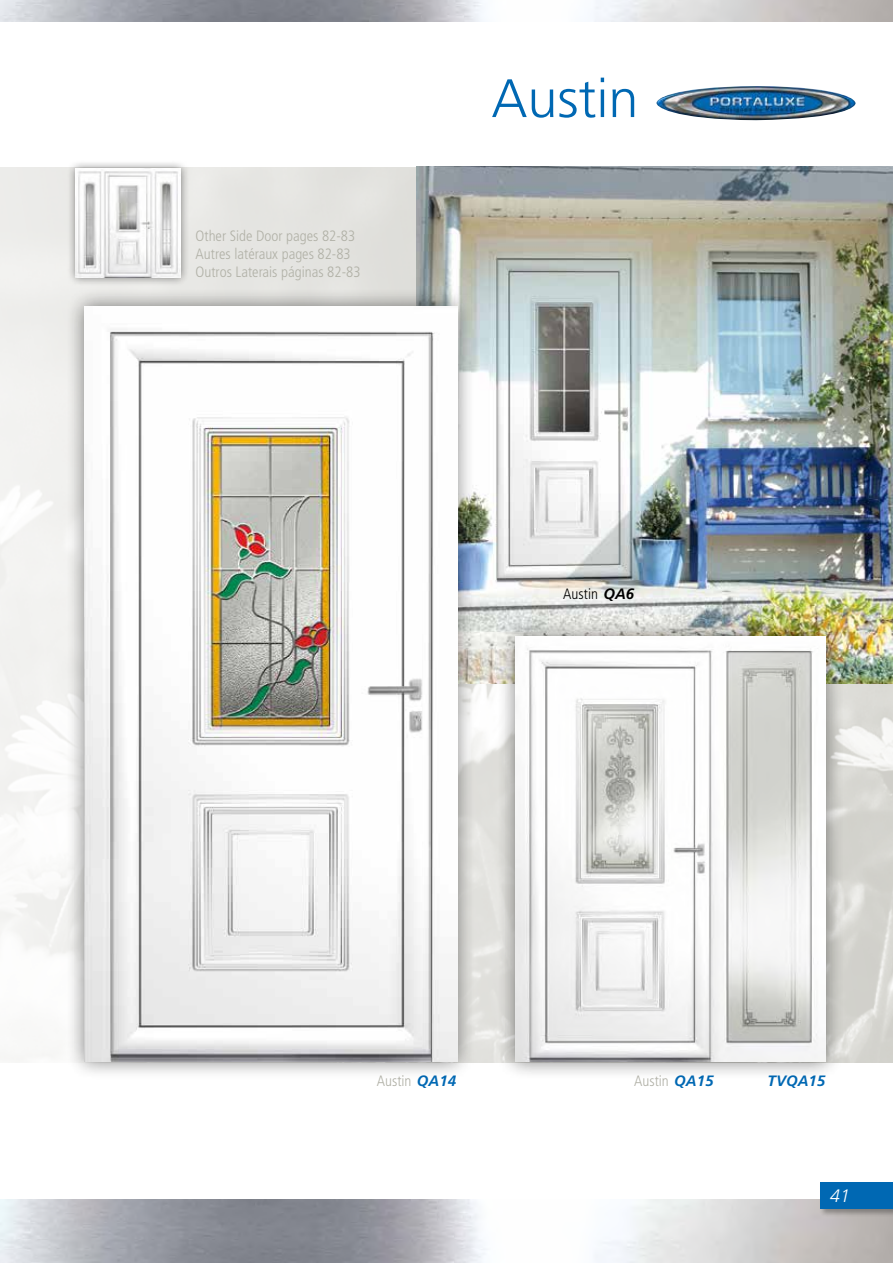
<style>
.page{position:relative;width:893px;height:1263px;background:#fff}
.page>*{position:absolute;margin:0;border:0;box-sizing:border-box;transform-origin:0 0}
.t1{font:300 54px "Frutiger";color:#0068b3}
.t2{font:italic 300 18px "Frutiger";color:#fff}
.t3{font:300 condensed 15px/18px "Frutiger";color:#b1b1a7}
.t4{font:300 condensed 15px "Frutiger";color:#000}
.t5{font:italic 700 15px "Frutiger";color:#0068b3}
.s1{font-weight:700;font-style:italic;font-stretch:normal}
.s2{font-weight:700;font-style:italic;font-stretch:normal;color:#0068b3}
</style>
<div class="page">
<div style="left:819px;top:1181px;width:74px;height:36px;background:#000;opacity:.3"></div>
<div style="left:821px;top:1182px;width:72px;height:27px;background:#0068b3"></div>
<img style="left:0;top:167px;width:893px;height:895px">
<img style="left:656px;top:86px;width:200px;height:34px">
<img style="left:417px;top:167px;width:476px;height:517px">
<div style="left:66px;top:288px;width:410px;height:792px;background:#000;opacity:.5"></div>
<img style="left:85px;top:306px;width:372px;height:755px">
<div style="left:497px;top:618px;width:347px;height:462px;background:#000;opacity:.5"></div>
<img style="left:516px;top:636px;width:309px;height:425px">
<div style="left:67px;top:159px;width:122px;height:127px;background:#000;opacity:.5"></div>
<img style="left:76px;top:168px;width:104px;height:109px">
<p class="t3" style="left:196px;top:227px;width:166px">Other Side Door pages 82-83<br>Autres latéraux pages 82-83<br>Outros Laterais páginas 82-83</p>
<h1 class="t1" style="left:491px;top:68px;width:149px">Austin</h1>
<p class="t4" style="left:563px;top:585px;width:72px">Austin <span class="s1">QA6</span></p>
<p class="t3" style="left:377px;top:1072px;width:81px">Austin <span class="s2">QA14</span></p>
<p class="t3" style="left:634px;top:1072px;width:81px">Austin <span class="s2">QA15</span></p>
<p class="t5" style="left:768px;top:1072px;width:59px">TVQA15</p>
<p class="t2" style="left:830px;top:1186px;width:22px">41</p>
</div>
